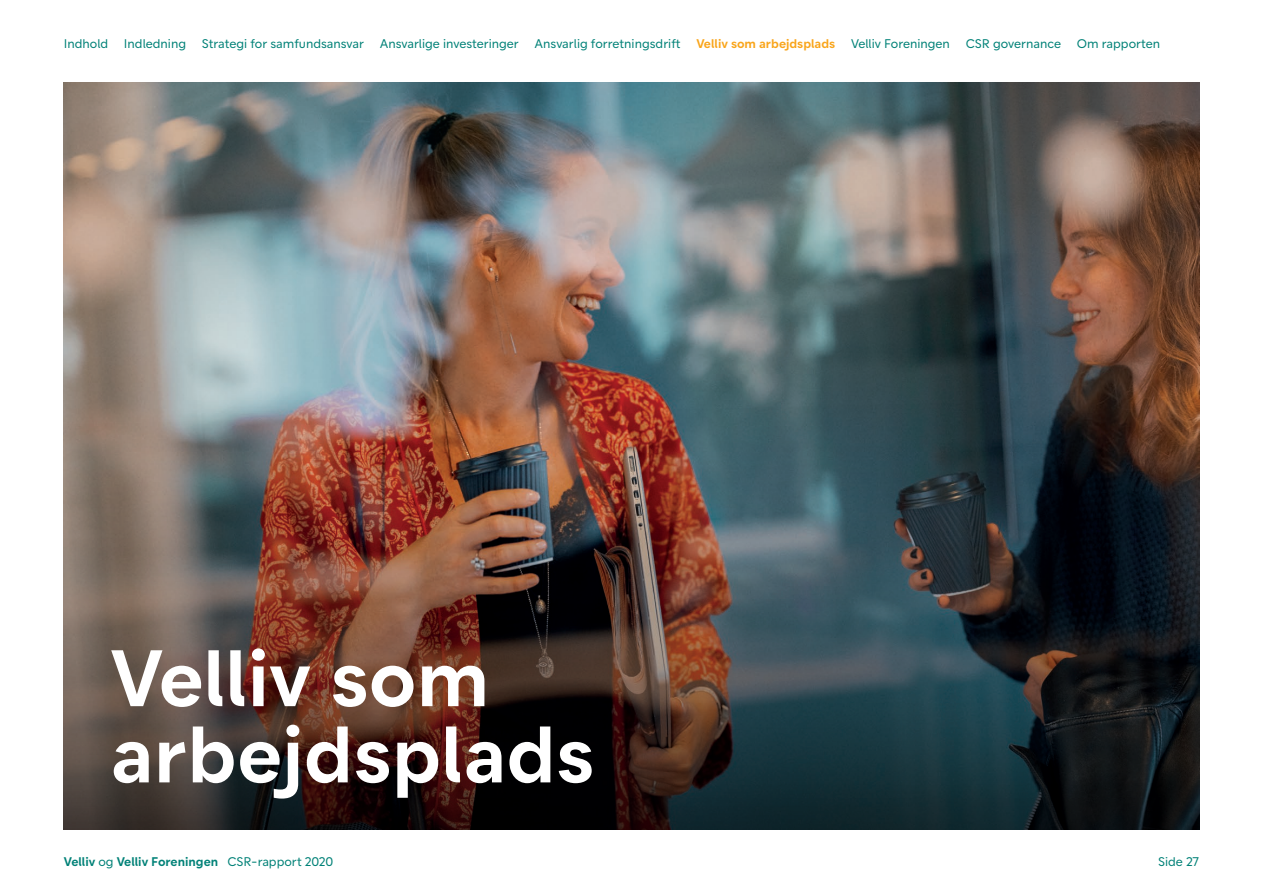
<style>
.page{position:relative;width:1263px;height:893px;background:#fff}
.page>*{position:absolute;margin:0;border:0;box-sizing:border-box;transform-origin:0 0}
.t1{font:700 81px/76.2px "Velliv";color:#fff}
.t2{font:12.75px "Velliv";color:#008177}
.t3{font:700 12.75px "Velliv";color:#008177}
.s1{font-weight:700;color:#f9a51b}
.s2{font-weight:400}
</style>
<div class="page">
<img style="left:64px;top:82px;width:1135px;height:277px">
<img style="left:64px;top:359px;width:1135px;height:470px">
<p class="t2" style="left:64px;top:34px;width:1098px">Indhold Indledning Strategi for samfundsansvar Ansvarlige investeringer Ansvarlig forretningsdrift <span class="s1">Velliv som arbejdsplads</span> Velliv Foreningen CSR governance Om rapporten</p>
<h1 class="t1" style="left:111px;top:639px;width:485px">Velliv som arbejdsplads</h1>
<p class="t3" style="left:64px;top:851px;width:271px">Velliv <span class="s2">og</span> Velliv Foreningen <span class="s2">CSR-rapport 2020</span></p>
<p class="t2" style="left:1158px;top:851px;width:43px">Side 27</p>
</div>
